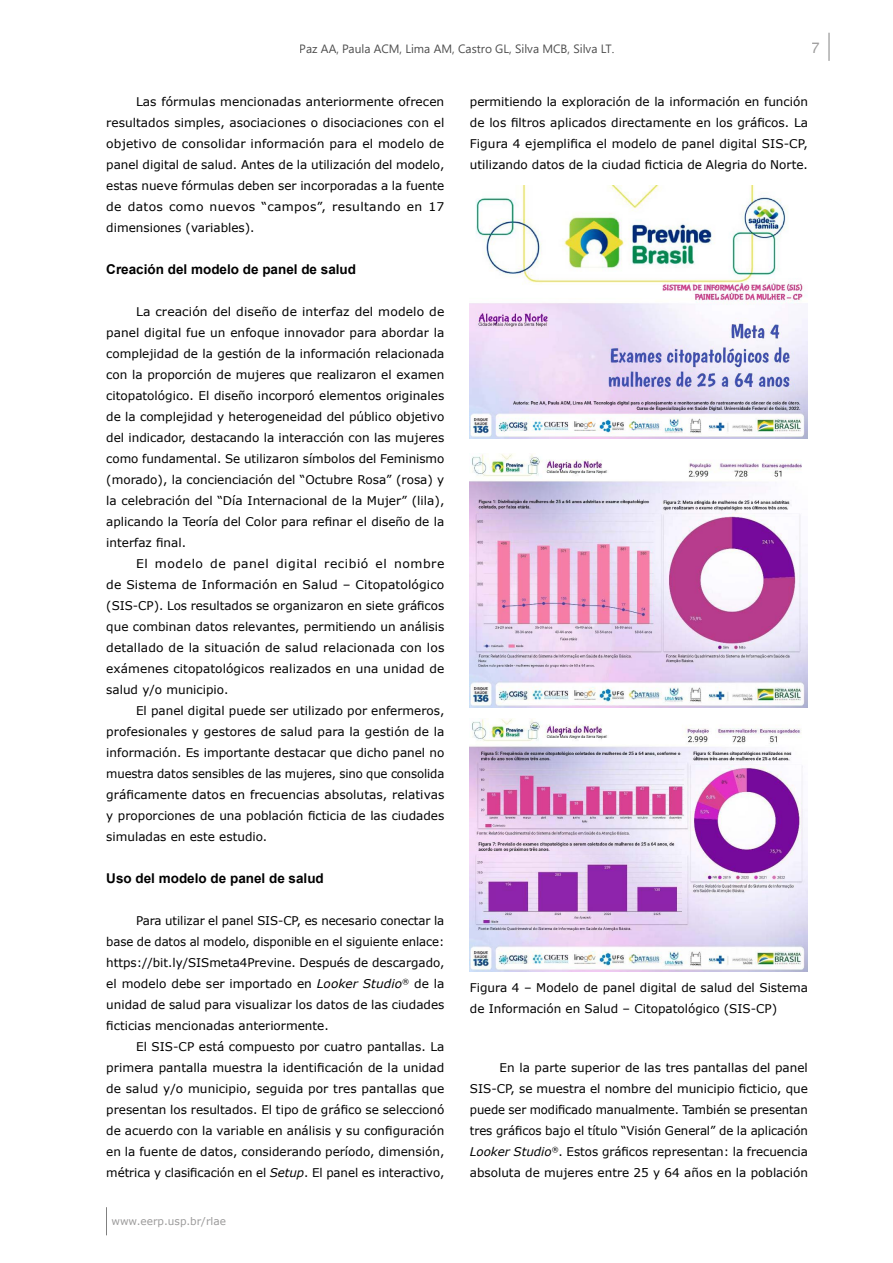
<style>
.page{position:relative;width:893px;height:1263px;background:#fff}
.page>*{position:absolute;margin:0;border:0;box-sizing:border-box;transform-origin:0 0}
.t1{font:700 13.5px "Arial";color:#000}
.t2{font:13.5px "Geneva";color:#706f6f}
.t3{font:12px/21px "Verdana";color:#000;text-align:justify}
.t4{font:12px "Segoe UI";color:#000}
.t5{font:10.5px "Verdana";color:#706f6f}
.s1{font-style:italic}
</style>
<div class="page">
<svg style="left:106px;top:1207px;width:1px;height:28px"></svg>
<svg style="left:829px;top:33px;width:1px;height:28px"></svg>
<img style="left:470px;top:185px;width:338px;height:254px">
<img style="left:470px;top:454px;width:338px;height:253px">
<img style="left:470px;top:719px;width:338px;height:252px">
<p class="t4" style="left:300px;top:38px;width:316px">Paz AA, Paula ACM, Lima AM, Castro GL, Silva MCB, Silva LT.</p>
<p class="t2" style="left:812px;top:40px;width:11px">7</p>
<p class="t3" style="left:106px;top:91px;width:340px;text-indent:30px">Las fórmulas mencionadas anteriormente ofrecen resultados simples, asociaciones o disociaciones con el objetivo de consolidar información para el modelo de panel digital de salud. Antes de la utilización del modelo, estas nueve fórmulas deben ser incorporadas a la fuente de datos como nuevos “campos”, resultando en 17 dimensiones (variables).</p>
<p class="t1" style="left:106px;top:260px;width:251px">Creación del modelo de panel de salud</p>
<p class="t3" style="left:106px;top:301px;width:340px;text-indent:30px">La creación del diseño de interfaz del modelo de panel digital fue un enfoque innovador para abordar la complejidad de la gestión de la información relacionada con la proporción de mujeres que realizaron el examen citopatológico. El diseño incorporó elementos originales de la complejidad y heterogeneidad del público objetivo del indicador, destacando la interacción con las mujeres como fundamental. Se utilizaron símbolos del Feminismo (morado), la concienciación del “Octubre Rosa” (rosa) y la celebración del “Día Internacional de la Mujer” (lila), aplicando la Teoría del Color para refinar el diseño de la interfaz final.</p>
<p class="t3" style="left:106px;top:553px;width:340px;text-indent:30px">El modelo de panel digital recibió el nombre de Sistema de Información en Salud – Citopatológico (SIS-CP). Los resultados se organizaron en siete gráficos que combinan datos relevantes, permitiendo un análisis detallado de la situación de salud relacionada con los exámenes citopatológicos realizados en una unidad de salud y/o municipio.</p>
<p class="t3" style="left:106px;top:700px;width:340px;text-indent:30px">El panel digital puede ser utilizado por enfermeros, profesionales y gestores de salud para la gestión de la información. Es importante destacar que dicho panel no muestra datos sensibles de las mujeres, sino que consolida gráficamente datos en frecuencias absolutas, relativas y proporciones de una población ficticia de las ciudades simuladas en este estudio.</p>
<p class="t1" style="left:106px;top:869px;width:219px">Uso del modelo de panel de salud</p>
<p class="t3" style="left:106px;top:910px;width:340px;text-indent:30px">Para utilizar el panel SIS-CP, es necesario conectar la base de datos al modelo, disponible en el siguiente enlace: https://bit.ly/SISmeta4Previne. Después de descargado, el modelo debe ser importado en <span class="s1">Looker Studio</span><sup>®</sup> de la unidad de salud para visualizar los datos de las ciudades ficticias mencionadas anteriormente.</p>
<p class="t3" style="left:106px;top:1036px;width:340px;text-indent:30px">El SIS-CP está compuesto por cuatro pantallas. La primera pantalla muestra la identificación de la unidad de salud y/o municipio, seguida por tres pantallas que presentan los resultados. El tipo de gráfico se seleccionó de acuerdo con la variable en análisis y su configuración en la fuente de datos, considerando período, dimensión, métrica y clasificación en el <span class="s1">Setup</span>. El panel es interactivo,</p>
<p class="t5" style="left:111px;top:1214px;width:116px">www.eerp.usp.br/rlae</p>
<p class="t3" style="left:470px;top:91px;width:340px">permitiendo la exploración de la información en función de los filtros aplicados directamente en los gráficos. La Figura 4 ejemplifica el modelo de panel digital SIS-CP, utilizando datos de la ciudad ficticia de Alegria do Norte.</p>
<p class="t3" style="left:470px;top:977px;width:340px">Figura 4 – Modelo de panel digital de salud del Sistema de Información en Salud – Citopatológico (SIS-CP)</p>
<p class="t3" style="left:470px;top:1057px;width:340px;text-indent:30px">En la parte superior de las tres pantallas del panel SIS-CP, se muestra el nombre del municipio ficticio, que puede ser modificado manualmente. También se presentan tres gráficos bajo el título “Visión General” de la aplicación <span class="s1">Looker Studio</span><sup>®</sup>. Estos gráficos representan: la frecuencia absoluta de mujeres entre 25 y 64 años en la población</p>
</div>
